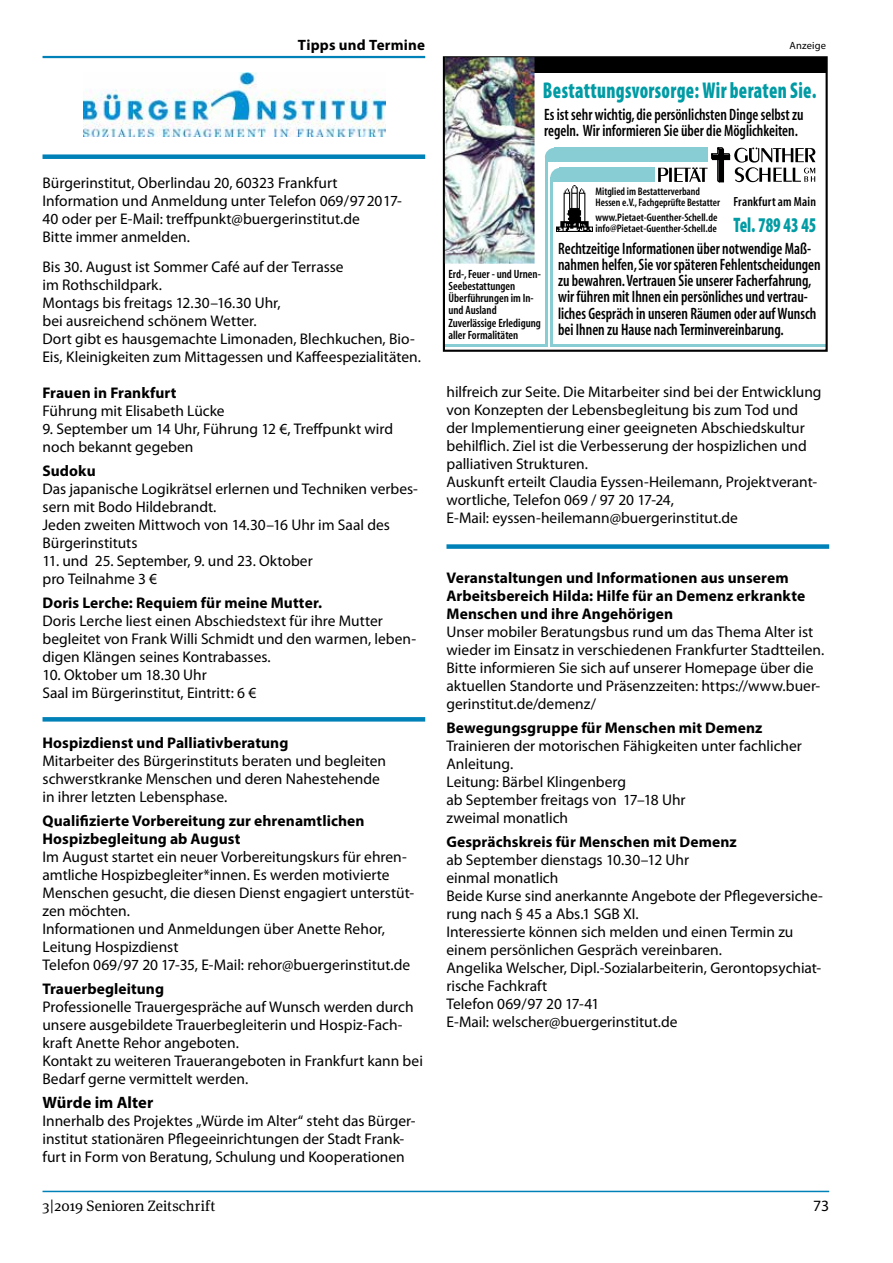
<style>
.page{position:relative;width:893px;height:1263px;background:#fff}
.page>*{position:absolute;margin:0;border:0;box-sizing:border-box;transform-origin:0 0}
.t1{font:900 condensed 22.95px "Myriad Pro";letter-spacing:.02em;color:#009ba4;scale:.82 1}
.t2{font:900 condensed 21px "Myriad Pro";color:#009ba4;scale:.81 1}
.t3{font:600 condensed 16.5px/16.2px "Myriad";color:#000;scale:.91 1}
.t4{font:700 16.5px "Myriad Pro";color:#000}
.t5{font:15.75px "Myriad Pro";color:#000}
.t6{font:15.45px/18px "Myriad Pro";color:#000}
.t7{font:700 15.45px/18px "Myriad Pro";letter-spacing:.005em;color:#000}
.t8{font:15px "Meta Serif OT";letter-spacing:.005em;color:#000}
.t9{font:700 15px "Myriad Pro";letter-spacing:.015em;color:#000}
.t10{font:600 condensed 13.35px "Myriad";letter-spacing:.015em;color:#000}
.t11{font:600 condensed 12px/12.3px "Myriad";color:#000}
.t12{font:600 condensed 10.95px/11.2px "Myriad";color:#000}
.t13{font:10.5px "Myriad Pro";letter-spacing:.015em;color:#000}
</style>
<div class="page">
<hr style="left:43px;top:56px;width:382px;height:2px;background:#0081b7">
<hr style="left:43px;top:1191px;width:786px;height:1px;background:#0081b7">
<img style="left:84px;top:72px;width:301px;height:65px">
<div style="left:43px;top:154px;width:382px;height:5px;background:#0081b7"></div>
<div style="left:446px;top:544px;width:383px;height:5px;background:#0081b7"></div>
<div style="left:43px;top:717px;width:382px;height:5px;background:#0081b7"></div>
<hr style="left:550px;top:344px;width:277px;height:3px;background:#88cdd3">
<hr style="left:444px;top:344px;width:104px;height:3px;background:#88cdd3">
<div style="left:533px;top:57px;width:293px;height:16px;background:#000"></div>
<img style="left:556px;top:185px;width:36px;height:47px">
<svg style="left:658px;top:147px;width:157px;height:35px"></svg>
<div style="left:550px;top:177px;width:13px;height:5px;background:#88cdd3"></div>
<svg style="left:550px;top:168px;width:9px;height:9px"></svg>
<div style="left:545px;top:157px;width:9px;height:5px;background:#88cdd3"></div>
<div style="left:554px;top:148px;width:154px;height:14px;background:#88cdd3"></div>
<hr style="left:545px;top:161px;width:3px;height:186px;background:#88cdd3">
<svg style="left:545px;top:148px;width:9px;height:9px"></svg>
<div style="left:559px;top:168px;width:96px;height:14px;background:#88cdd3"></div>
<hr style="left:550px;top:182px;width:3px;height:165px;background:#88cdd3">
<div style="left:443px;top:56px;width:385px;height:296px;border:2px solid #000"></div>
<img style="left:445px;top:57px;width:90px;height:207px">
<p class="t9" style="left:298px;top:35px;width:129px">Tipps und Termine</p>
<p class="t6" style="left:43px;top:174px;width:361px">Bürgerinstitut, Oberlindau 20, 60323 Frankfurt Information und Anmeldung unter Telefon 069/972017- 40 oder per E-Mail: treffpunkt@buergerinstitut.de<br>Bitte immer anmelden.</p>
<p class="t6" style="left:43px;top:258px;width:380px">Bis 30. August ist Sommer Café auf der Terrasse<br>im Rothschildpark.<br>Montags bis freitags 12.30–16.30 Uhr,<br>bei ausreichend schönem Wetter.<br>Dort gibt es hausgemachte Limonaden, Blechkuchen, Bio-Eis, Kleinigkeiten zum Mittagessen und Kaffeespezialitäten.</p>
<p class="t7" style="left:43px;top:383px;width:135px">Frauen in Frankfurt</p>
<p class="t6" style="left:43px;top:402px;width:184px">Führung mit Elisabeth Lücke</p>
<p class="t6" style="left:43px;top:420px;width:352px">9. September um 14 Uhr, Führung 12 €, Treffpunkt wird noch bekannt gegeben</p>
<p class="t7" style="left:43px;top:461px;width:55px">Sudoku</p>
<p class="t6" style="left:43px;top:480px;width:377px">Das japanische Logikrätsel erlernen und Techniken verbes&shy;sern mit Bodo Hildebrandt.<br>Jeden zweiten Mittwoch von 14.30–16 Uhr im Saal des Bürgerinstituts</p>
<p class="t6" style="left:43px;top:552px;width:272px">11. und 25. September, 9. und 23. Oktober pro Teilnahme 3 €</p>
<p class="t7" style="left:43px;top:593px;width:281px">Doris Lerche: Requiem für meine Mutter.</p>
<p class="t6" style="left:43px;top:612px;width:375px">Doris Lerche liest einen Abschiedstext für ihre Mutter begleitet von Frank Willi Schmidt und den warmen, leben&shy;digen Klängen seines Kontrabasses.</p>
<p class="t6" style="left:43px;top:666px;width:215px">10. Oktober um 18.30 Uhr<br>Saal im Bürgerinstitut, Eintritt: 6 €</p>
<p class="t7" style="left:43px;top:733px;width:247px">Hospizdienst und Palliativberatung</p>
<p class="t6" style="left:43px;top:752px;width:345px">Mitarbeiter des Bürgerinstituts beraten und begleiten schwerstkranke Menschen und deren Nahestehende in ihrer letzten Lebensphase.</p>
<p class="t7" style="left:43px;top:811px;width:324px">Qualifizierte Vorbereitung zur ehrenamtlichen<br>Hospizbegleitung ab August</p>
<p class="t6" style="left:43px;top:848px;width:373px">Im August startet ein neuer Vorbereitungskurs für ehren&shy;amtliche Hospizbegleiter*innen. Es werden motivierte Menschen gesucht, die diesen Dienst engagiert unterstüt&shy;zen möchten.<br>Informationen und Anmeldungen über Anette Rehor, Leitung Hospizdienst<br>Telefon 069/97 20 17-35, E-Mail: rehor@buergerinstitut.de</p>
<p class="t7" style="left:43px;top:979px;width:123px">Trauerbegleitung</p>
<p class="t6" style="left:43px;top:998px;width:382px">Professionelle Trauergespräche auf Wunsch werden durch unsere ausgebildete Trauerbegleiterin und Hospiz-Fach&shy;kraft Anette Rehor angeboten.<br>Kontakt zu weiteren Trauerangeboten in Frankfurt kann bei Bedarf gerne vermittelt werden.</p>
<p class="t4" style="left:43px;top:1092px;width:112px">Würde im Alter</p>
<p class="t6" style="left:43px;top:1112px;width:374px">Innerhalb des Projektes „Würde im Alter“ steht das Bürger&shy;institut stationären Pflegeeinrichtungen der Stadt Frank&shy;furt in Form von Beratung, Schulung und Kooperationen</p>
<p class="t13" style="left:790px;top:39px;width:38px">Anzeige</p>
<h1 class="t1" style="left:543px;top:78px;width:335px">Bestattungsvorsorge: Wir beraten Sie.</h1>
<p class="t3" style="left:544px;top:107px;width:287px">Es ist sehr wichtig, die persönlichsten Dinge selbst zu regeln. Wir informieren Sie über die Möglichkeiten.</p>
<p class="t11" style="left:448px;top:268px;width:94px">Erd-, Feuer - und Urnen-<br>Seebestattungen<br>Überführungen im In&shy;und Ausland<br>Zuverlässige Erledigung aller Formalitäten</p>
<p class="t12" style="left:595px;top:186px;width:126px">Mitglied im Bestatterverband<br>Hessen e.V., Fachgeprüfte Bestatter</p>
<p class="t10" style="left:733px;top:195px;width:84px">Frankfurt am Main</p>
<p class="t12" style="left:595px;top:213px;width:123px;line-height:10.4px">www.Pietaet-Guenther-Schell.de info@Pietaet-Guenther-Schell.de</p>
<p class="t3" style="left:558px;top:241px;width:290px">Rechtzeitige Informationen über notwendige Maß&shy;nahmen helfen, Sie vor späteren Fehlentscheidungen zu bewahren.Vertrauen Sie unserer Facherfahrung, wir führen mit Ihnen ein persönliches und vertrau&shy;liches Gespräch in unseren Räumen oder auf Wunsch bei Ihnen zu Hause nach Terminvereinbarung.</p>
<h2 class="t2" style="left:733px;top:213px;width:104px">Tel. 789 43 45</h2>
<p class="t6" style="left:446px;top:383px;width:377px">hilfreich zur Seite. Die Mitarbeiter sind bei der Entwicklung von Konzepten der Lebensbegleitung bis zum Tod und der Implementierung einer geeigneten Abschiedskultur behilflich. Ziel ist die Verbesserung der hospizlichen und palliativen Strukturen.<br>Auskunft erteilt Claudia Eyssen-Heilemann, Projektverant&shy;wortliche, Telefon 069 / 97 20 17-24,<br>E-Mail: eyssen-heilemann@buergerinstitut.de</p>
<p class="t7" style="left:446px;top:568px;width:360px">Veranstaltungen und Informationen aus unserem<br>Arbeitsbereich Hilda: Hilfe für an Demenz erkrankte<br>Menschen und ihre Angehörigen</p>
<p class="t6" style="left:446px;top:623px;width:379px">Unser mobiler Beratungsbus rund um das Thema Alter ist wieder im Einsatz in verschiedenen Frankfurter Stadtteilen.<br>Bitte informieren Sie sich auf unserer Homepage über die aktuellen Standorte und Präsenzzeiten: https://www.buer&shy;gerinstitut.de/demenz/</p>
<p class="t7" style="left:446px;top:718px;width:317px">Bewegungsgruppe für Menschen mit Demenz</p>
<p class="t6" style="left:446px;top:737px;width:357px">Trainieren der motorischen Fähigkeiten unter fachlicher<br>Anleitung.<br>Leitung: Bärbel Klingenberg<br>ab September freitags von 17–18 Uhr<br>zweimal monatlich</p>
<p class="t7" style="left:446px;top:832px;width:292px">Gesprächskreis für Menschen mit Demenz</p>
<p class="t6" style="left:446px;top:851px;width:378px">ab September dienstags 10.30–12 Uhr<br>einmal monatlich<br>Beide Kurse sind anerkannte Angebote der Pflegeversiche&shy;rung nach § 45 a Abs.1 SGB XI.<br>Interessierte können sich melden und einen Termin zu einem persönlichen Gespräch vereinbaren.<br>Angelika Welscher, Dipl.-Sozialarbeiterin, Gerontopsychiat&shy;rische Fachkraft<br>Telefon 069/97 20 17-41<br>E-Mail: welscher@buergerinstitut.de</p>
<p class="t8" style="left:43px;top:1197px;width:174px">3|2019 Senioren Zeitschrift</p>
<p class="t5" style="left:813px;top:1197px;width:18px">73</p>
</div>
